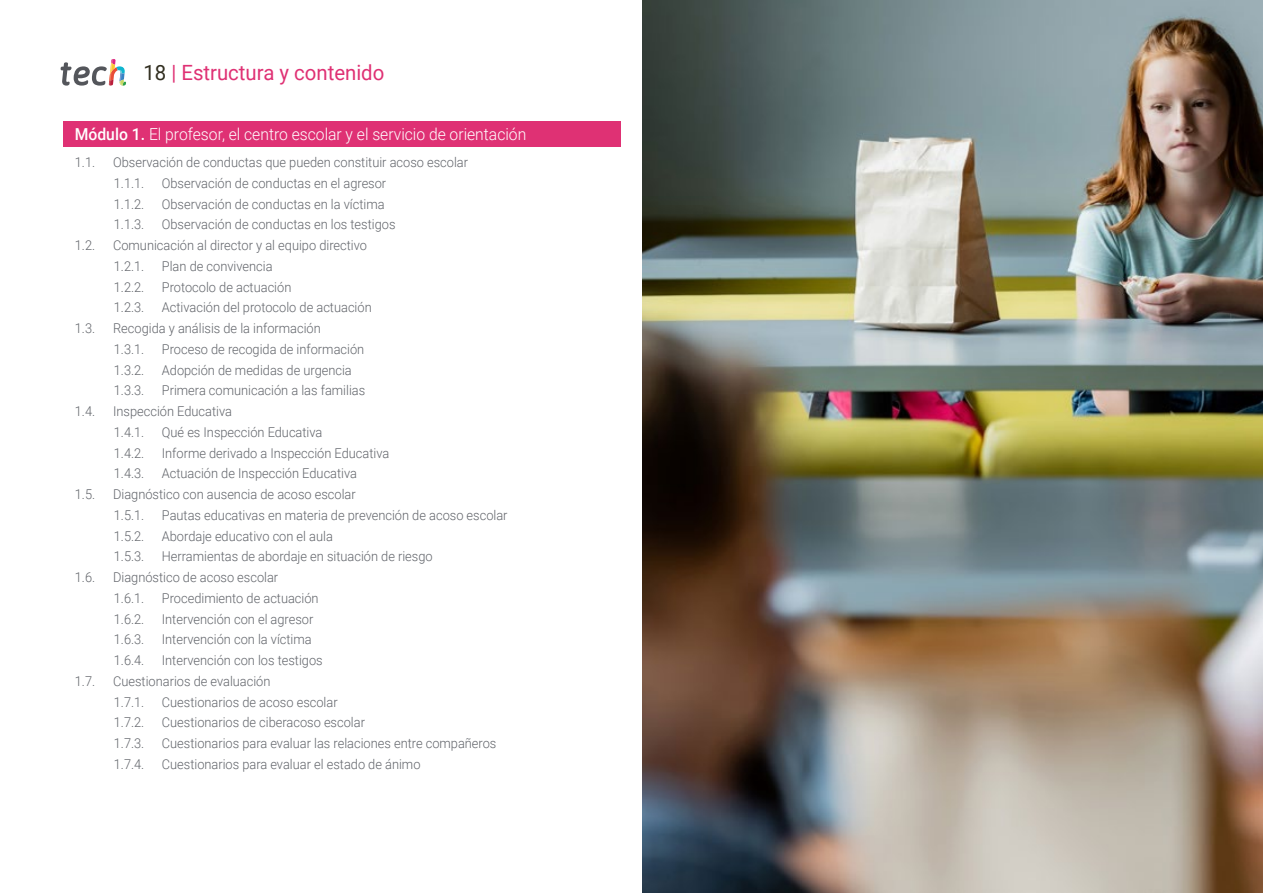
<style>
.page{position:relative;width:1263px;height:893px;background:#fff}
.page>*{position:absolute;margin:0;border:0;box-sizing:border-box;transform-origin:0 0}
.t1{font:21px "Roboto";color:#df3174}
.t2{font:300 16.5px "Roboto";color:#fff;scale:.95 1}
.t3{font:300 13.5px/20.7px "Roboto";color:#61646a;scale:.95 1}
.s1{color:#312e20}
.s2{font-weight:500}
</style>
<div class="page">
<img style="left:642px;top:0;width:621px;height:893px">
<svg style="left:61px;top:59px;width:65px;height:27px"></svg>
<div style="left:64px;top:121px;width:557px;height:25px;background:#df3174"></div>
<h1 class="t1" style="left:144px;top:57px;width:242px"><span class="s1">18</span> | Estructura y contenido</h1>
<p class="t2" style="left:75px;top:123px;width:477px"><span class="s2">Módulo 1.</span> El profesor, el centro escolar y el servicio de orientación</p>
<p class="t3" style="left:75px;top:151px;width:23px">1.1.</p>
<p class="t3" style="left:113px;top:151px;width:375px">Observación de conductas que pueden constituir acoso escolar<br>1.1.1.</p>
<p class="t3" style="left:162px;top:172px;width:238px">Observación de conductas en el agresor</p>
<p class="t3" style="left:114px;top:193px;width:34px">1.1.2.</p>
<p class="t3" style="left:162px;top:193px;width:236px">Observación de conductas en la víctima</p>
<p class="t3" style="left:114px;top:214px;width:34px">1.1.3.</p>
<p class="t3" style="left:162px;top:214px;width:247px">Observación de conductas en los testigos</p>
<p class="t3" style="left:75px;top:234px;width:23px">1.2.</p>
<p class="t3" style="left:113px;top:234px;width:269px">Comunicación al director y al equipo directivo<br>1.2.1.</p>
<p class="t3" style="left:162px;top:255px;width:118px">Plan de convivencia</p>
<p class="t3" style="left:114px;top:276px;width:34px">1.2.2.</p>
<p class="t3" style="left:162px;top:276px;width:138px">Protocolo de actuación</p>
<p class="t3" style="left:114px;top:297px;width:34px">1.2.3.</p>
<p class="t3" style="left:162px;top:297px;width:222px">Activación del protocolo de actuación</p>
<p class="t3" style="left:75px;top:317px;width:23px">1.3.</p>
<p class="t3" style="left:113px;top:317px;width:220px">Recogida y análisis de la información<br>1.3.1.</p>
<p class="t3" style="left:162px;top:338px;width:215px">Proceso de recogida de información</p>
<p class="t3" style="left:114px;top:359px;width:34px">1.3.2.</p>
<p class="t3" style="left:162px;top:359px;width:201px">Adopción de medidas de urgencia</p>
<p class="t3" style="left:114px;top:380px;width:34px">1.3.3.</p>
<p class="t3" style="left:162px;top:380px;width:216px">Primera comunicación a las familias</p>
<p class="t3" style="left:75px;top:400px;width:23px">1.4.</p>
<p class="t3" style="left:113px;top:400px;width:127px">Inspección Educativa<br>1.4.1.</p>
<p class="t3" style="left:162px;top:421px;width:171px">Qué es Inspección Educativa</p>
<p class="t3" style="left:114px;top:442px;width:34px">1.4.2.</p>
<p class="t3" style="left:162px;top:442px;width:241px">Informe derivado a Inspección Educativa</p>
<p class="t3" style="left:114px;top:463px;width:34px">1.4.3.</p>
<p class="t3" style="left:162px;top:463px;width:207px">Actuación de Inspección Educativa</p>
<p class="t3" style="left:75px;top:483px;width:23px">1.5.</p>
<p class="t3" style="left:113px;top:483px;width:257px">Diagnóstico con ausencia de acoso escolar<br>1.5.1.</p>
<p class="t3" style="left:162px;top:504px;width:365px">Pautas educativas en materia de prevención de acoso escolar</p>
<p class="t3" style="left:114px;top:525px;width:34px">1.5.2.</p>
<p class="t3" style="left:162px;top:525px;width:182px">Abordaje educativo con el aula</p>
<p class="t3" style="left:114px;top:546px;width:34px">1.5.3.</p>
<p class="t3" style="left:162px;top:546px;width:287px">Herramientas de abordaje en situación de riesgo</p>
<p class="t3" style="left:75px;top:566px;width:23px">1.6.</p>
<p class="t3" style="left:113px;top:566px;width:175px">Diagnóstico de acoso escolar<br>1.6.1.</p>
<p class="t3" style="left:162px;top:587px;width:167px">Procedimiento de actuación</p>
<p class="t3" style="left:114px;top:608px;width:34px">1.6.2.</p>
<p class="t3" style="left:162px;top:608px;width:161px">Intervención con el agresor</p>
<p class="t3" style="left:114px;top:629px;width:34px">1.6.3.</p>
<p class="t3" style="left:162px;top:629px;width:159px">Intervención con la víctima</p>
<p class="t3" style="left:114px;top:649px;width:34px">1.6.4.</p>
<p class="t3" style="left:162px;top:649px;width:171px">Intervención con los testigos</p>
<p class="t3" style="left:75px;top:670px;width:23px">1.7.</p>
<p class="t3" style="left:113px;top:670px;width:167px">Cuestionarios de evaluación<br>1.7.1.</p>
<p class="t3" style="left:162px;top:691px;width:187px">Cuestionarios de acoso escolar</p>
<p class="t3" style="left:114px;top:712px;width:34px">1.7.2.</p>
<p class="t3" style="left:162px;top:712px;width:215px">Cuestionarios de ciberacoso escolar</p>
<p class="t3" style="left:114px;top:732px;width:34px">1.7.3.</p>
<p class="t3" style="left:162px;top:732px;width:354px">Cuestionarios para evaluar las relaciones entre compañeros</p>
<p class="t3" style="left:114px;top:753px;width:34px">1.7.4.</p>
<p class="t3" style="left:162px;top:753px;width:274px">Cuestionarios para evaluar el estado de ánimo</p>
</div>
